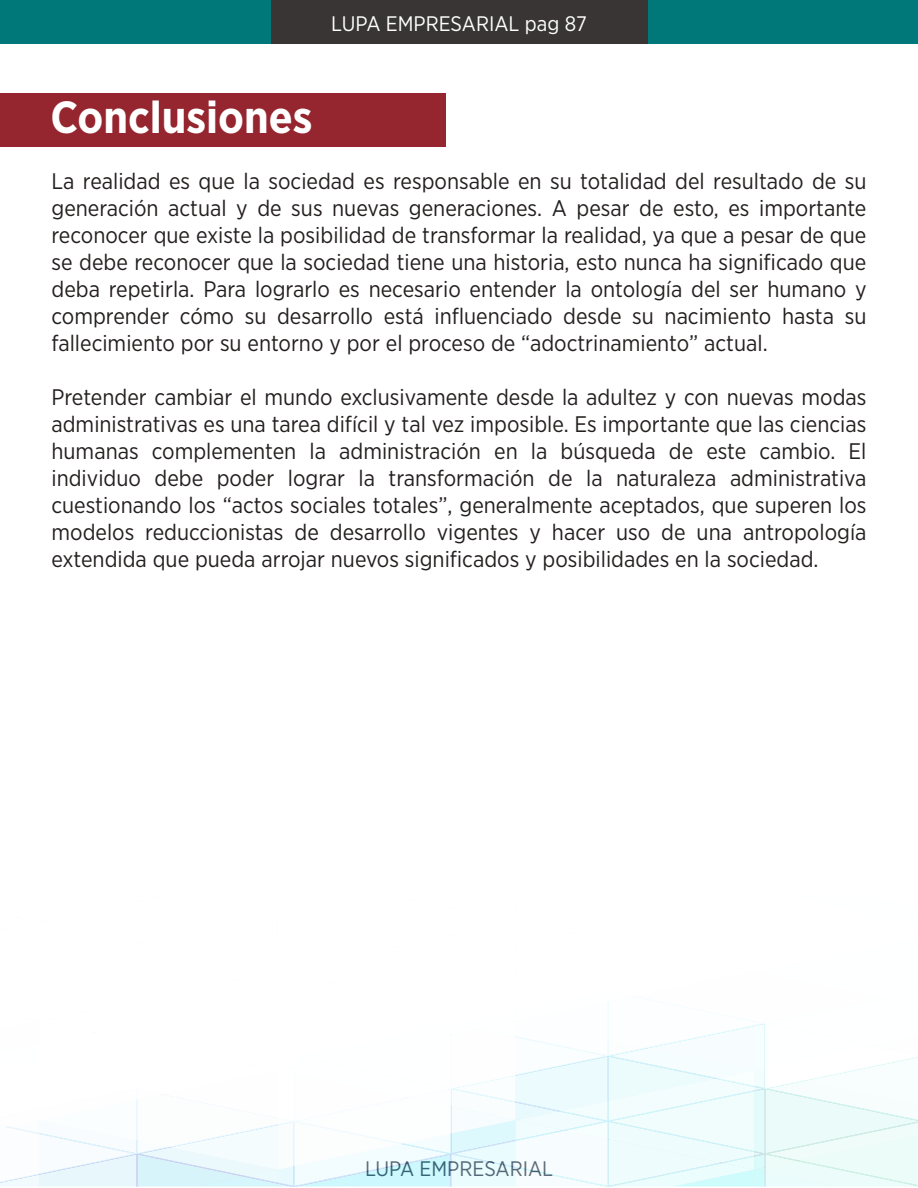
<style>
.page{position:relative;width:918px;height:1188px;background:#fff}
.page>*{position:absolute;margin:0;border:0;box-sizing:border-box;transform-origin:0 0}
.t1{font:700 45px "Gotham Narrow";color:#fff}
.t2{font:22.5px/27px "Gotham Narrow";color:#241f1f;text-align:justify}
.t3{font:21px "Gotham Narrow";color:#fff}
.t4{font:21px "Gotham Narrow";color:#424958}
</style>
<div class="page">
<div style="left:0;top:0;width:918px;height:44px;background:#007779"></div>
<div style="left:271px;top:0;width:376px;height:44px;background:#393535"></div>
<svg style="left:0;top:996px;width:918px;height:191px"></svg>
<div style="left:0;top:93px;width:446px;height:54px;background:#95252e"></div>
<p class="t3" style="left:331px;top:11px;width:257px">LUPA EMPRESARIAL pag 87</p>
<h1 class="t1" style="left:50px;top:88px;width:264px">Conclusiones</h1>
<p class="t2" style="left:51px;top:167px;width:817px">La realidad es que la sociedad es responsable en su totalidad del resultado de su generación actual y de sus nuevas generaciones. A pesar de esto, es importante reconocer que existe la posibilidad de transformar la realidad, ya que a pesar de que se debe reconocer que la sociedad tiene una historia, esto nunca ha significado que deba repetirla. Para lograrlo es necesario entender la ontología del ser humano y comprender cómo su desarrollo está influenciado desde su nacimiento hasta su fallecimiento por su entorno y por el proceso de “adoctrinamiento” actual.</p>
<p class="t2" style="left:51px;top:383px;width:817px">Pretender cambiar el mundo exclusivamente desde la adultez y con nuevas modas administrativas es una tarea difícil y tal vez imposible. Es importante que las ciencias humanas complementen la administración en la búsqueda de este cambio. El individuo debe poder lograr la transformación de la naturaleza administrativa cuestionando los “actos sociales totales”, generalmente aceptados, que superen los modelos reduccionistas de desarrollo vigentes y hacer uso de una antropología extendida que pueda arrojar nuevos significados y posibilidades en la sociedad.</p>
<p class="t4" style="left:365px;top:1155px;width:190px">LUPA EMPRESARIAL</p>
</div>
